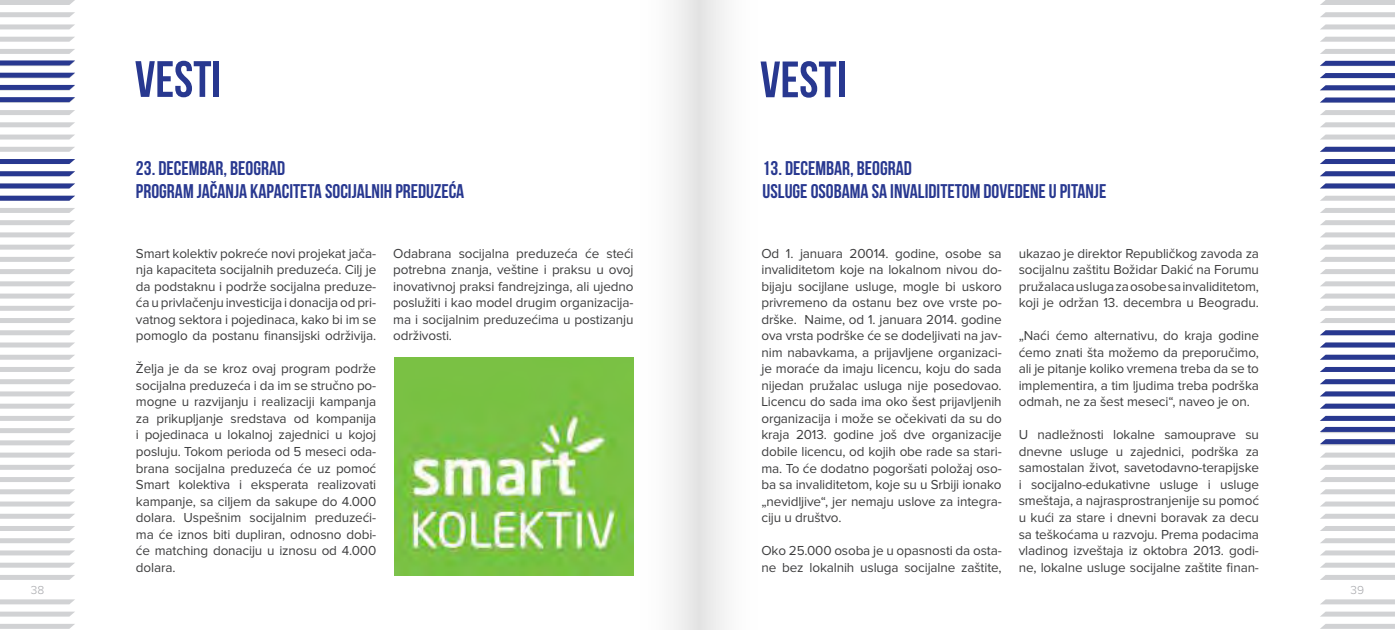
<style>
.page{position:relative;width:1395px;height:630px;background:#fff}
.page>*{position:absolute;margin:0;border:0;box-sizing:border-box;transform-origin:0 0}
.t1{font:51px "Bebas Neue";color:#283890}
.t2{font:19.8px/22.5px "Bebas Neue";color:#283890}
.t3{font:13.5px/16.5px "Proxima Nova";letter-spacing:-.01em;color:#3e3e3f;text-align:justify}
.t4{font:300 12px "Proxima Nova";color:#a4a5a9}
</style>
<div class="page">
<svg style="left:0;top:0;width:75px;height:5px"></svg>
<svg style="left:0;top:12px;width:75px;height:5px"></svg>
<svg style="left:0;top:24px;width:75px;height:5px"></svg>
<svg style="left:0;top:37px;width:75px;height:5px"></svg>
<svg style="left:0;top:49px;width:75px;height:5px"></svg>
<svg style="left:0;top:110px;width:75px;height:5px"></svg>
<svg style="left:0;top:122px;width:75px;height:5px"></svg>
<svg style="left:0;top:134px;width:75px;height:5px"></svg>
<svg style="left:0;top:147px;width:75px;height:5px"></svg>
<svg style="left:0;top:208px;width:75px;height:5px"></svg>
<svg style="left:0;top:220px;width:75px;height:5px"></svg>
<svg style="left:0;top:232px;width:75px;height:5px"></svg>
<svg style="left:0;top:244px;width:75px;height:5px"></svg>
<svg style="left:0;top:257px;width:75px;height:5px"></svg>
<svg style="left:0;top:269px;width:75px;height:5px"></svg>
<svg style="left:0;top:281px;width:75px;height:5px"></svg>
<svg style="left:0;top:293px;width:75px;height:5px"></svg>
<svg style="left:0;top:306px;width:75px;height:4px"></svg>
<svg style="left:0;top:318px;width:75px;height:5px"></svg>
<svg style="left:0;top:330px;width:75px;height:5px"></svg>
<svg style="left:0;top:342px;width:75px;height:5px"></svg>
<svg style="left:0;top:354px;width:75px;height:5px"></svg>
<svg style="left:0;top:367px;width:75px;height:5px"></svg>
<svg style="left:0;top:379px;width:75px;height:5px"></svg>
<svg style="left:0;top:391px;width:75px;height:5px"></svg>
<svg style="left:0;top:403px;width:75px;height:5px"></svg>
<svg style="left:0;top:416px;width:75px;height:4px"></svg>
<svg style="left:0;top:428px;width:75px;height:5px"></svg>
<svg style="left:0;top:440px;width:75px;height:5px"></svg>
<svg style="left:0;top:452px;width:75px;height:5px"></svg>
<svg style="left:0;top:465px;width:75px;height:4px"></svg>
<svg style="left:0;top:477px;width:75px;height:5px"></svg>
<svg style="left:0;top:489px;width:75px;height:5px"></svg>
<svg style="left:0;top:501px;width:75px;height:5px"></svg>
<svg style="left:0;top:513px;width:75px;height:5px"></svg>
<svg style="left:0;top:526px;width:75px;height:4px"></svg>
<svg style="left:0;top:538px;width:75px;height:5px"></svg>
<svg style="left:0;top:550px;width:75px;height:5px"></svg>
<svg style="left:0;top:562px;width:75px;height:5px"></svg>
<svg style="left:0;top:575px;width:75px;height:4px"></svg>
<svg style="left:0;top:599px;width:75px;height:5px"></svg>
<svg style="left:0;top:611px;width:75px;height:5px"></svg>
<svg style="left:0;top:624px;width:75px;height:4px"></svg>
<svg style="left:1320px;top:0;width:75px;height:5px"></svg>
<svg style="left:1320px;top:12px;width:75px;height:5px"></svg>
<svg style="left:1321px;top:24px;width:74px;height:5px"></svg>
<svg style="left:1320px;top:37px;width:75px;height:5px"></svg>
<svg style="left:1320px;top:49px;width:75px;height:5px"></svg>
<svg style="left:1320px;top:110px;width:75px;height:5px"></svg>
<svg style="left:1320px;top:122px;width:75px;height:5px"></svg>
<svg style="left:1321px;top:134px;width:74px;height:5px"></svg>
<svg style="left:1321px;top:196px;width:74px;height:4px"></svg>
<svg style="left:1320px;top:208px;width:75px;height:5px"></svg>
<svg style="left:1320px;top:220px;width:75px;height:5px"></svg>
<svg style="left:1321px;top:232px;width:74px;height:5px"></svg>
<svg style="left:1321px;top:244px;width:74px;height:5px"></svg>
<svg style="left:1320px;top:257px;width:75px;height:5px"></svg>
<svg style="left:1320px;top:269px;width:75px;height:5px"></svg>
<svg style="left:1320px;top:281px;width:75px;height:5px"></svg>
<svg style="left:1321px;top:293px;width:74px;height:5px"></svg>
<svg style="left:1321px;top:306px;width:74px;height:4px"></svg>
<svg style="left:1320px;top:318px;width:75px;height:5px"></svg>
<svg style="left:1321px;top:452px;width:74px;height:5px"></svg>
<svg style="left:1321px;top:465px;width:74px;height:4px"></svg>
<svg style="left:1320px;top:477px;width:75px;height:5px"></svg>
<svg style="left:1320px;top:489px;width:75px;height:5px"></svg>
<svg style="left:1321px;top:501px;width:74px;height:5px"></svg>
<svg style="left:1321px;top:513px;width:74px;height:5px"></svg>
<svg style="left:1321px;top:526px;width:74px;height:4px"></svg>
<svg style="left:1320px;top:538px;width:75px;height:5px"></svg>
<svg style="left:1321px;top:550px;width:74px;height:5px"></svg>
<svg style="left:1321px;top:562px;width:74px;height:5px"></svg>
<svg style="left:1321px;top:575px;width:74px;height:4px"></svg>
<svg style="left:1321px;top:599px;width:74px;height:5px"></svg>
<svg style="left:1321px;top:611px;width:74px;height:5px"></svg>
<svg style="left:1321px;top:624px;width:74px;height:4px"></svg>
<svg style="left:0;top:60px;width:75px;height:6px"></svg>
<svg style="left:0;top:73px;width:75px;height:5px"></svg>
<svg style="left:0;top:85px;width:75px;height:6px"></svg>
<svg style="left:0;top:97px;width:75px;height:6px"></svg>
<svg style="left:1320px;top:330px;width:75px;height:5px"></svg>
<svg style="left:1320px;top:342px;width:75px;height:5px"></svg>
<svg style="left:1321px;top:354px;width:74px;height:5px"></svg>
<svg style="left:1320px;top:367px;width:75px;height:5px"></svg>
<svg style="left:1320px;top:379px;width:75px;height:5px"></svg>
<svg style="left:1320px;top:391px;width:75px;height:5px"></svg>
<svg style="left:1320px;top:403px;width:75px;height:5px"></svg>
<svg style="left:1321px;top:415px;width:74px;height:5px"></svg>
<svg style="left:1320px;top:426px;width:75px;height:7px"></svg>
<svg style="left:1320px;top:439px;width:75px;height:6px"></svg>
<img style="left:394px;top:357px;width:240px;height:218px">
<svg style="left:1320px;top:61px;width:75px;height:5px"></svg>
<svg style="left:1320px;top:73px;width:75px;height:5px"></svg>
<svg style="left:1320px;top:85px;width:75px;height:6px"></svg>
<svg style="left:1320px;top:97px;width:75px;height:6px"></svg>
<svg style="left:1320px;top:147px;width:75px;height:5px"></svg>
<svg style="left:1320px;top:159px;width:75px;height:5px"></svg>
<svg style="left:1320px;top:171px;width:75px;height:5px"></svg>
<svg style="left:1320px;top:183px;width:75px;height:5px"></svg>
<svg style="left:0;top:159px;width:75px;height:5px"></svg>
<svg style="left:0;top:171px;width:75px;height:5px"></svg>
<svg style="left:0;top:183px;width:75px;height:5px"></svg>
<svg style="left:0;top:196px;width:75px;height:4px"></svg>
<h1 class="t1" style="left:135px;top:51px;width:88px">VESTI</h1>
<h1 class="t1" style="left:760px;top:51px;width:88px">VESTI</h1>
<h2 class="t2" style="left:136px;top:157px;width:330px">23. DECEMBAR, BEOGRAD<br>PROGRAM JAČANJA KAPACITETA SOCIJALNIH PREDUZEĆA</h2>
<h2 class="t2" style="left:762px;top:157px;width:345px">13. DECEMBAR, BEOGRAD<br>USLUGE OSOBAMA SA INVALIDITETOM DOVEDENE U PITANJE</h2>
<p class="t3" style="left:136px;top:245px;width:242px">Smart kolektiv pokreće novi projekat jača&shy;nja kapaciteta socijalnih preduzeća. Cilj je da podstaknu i podrže socijalna preduze&shy;ća u privlačenju investicija i donacija od pri&shy;vatnog sektora i pojedinaca, kako bi im se pomoglo da postanu finansijski održivija.</p>
<p class="t3" style="left:136px;top:361px;width:242px">Želja je da se kroz ovaj program podrže socijalna preduzeća i da im se stručno po&shy;mogne u razvijanju i realizaciji kampanja za prikupljanje sredstava od kompanija i pojedinaca u lokalnoj zajednici u kojoj posluju. Tokom perioda od 5 meseci oda&shy;brana socijalna preduzeća će uz pomoć Smart kolektiva i eksperata realizovati kampanje, sa ciljem da sakupe do 4.000 dolara. Uspešnim socijalnim preduzeći&shy;ma će iznos biti dupliran, odnosno dobi&shy;će matching donaciju u iznosu od 4.000 dolara.</p>
<p class="t3" style="left:393px;top:245px;width:242px">Odabrana socijalna preduzeća će steći potrebna znanja, veštine i praksu u ovoj inovativnoj praksi fandrejzinga, ali ujedno poslužiti i kao model drugim organizacija&shy;ma i socijalnim preduzećima u postizanju održivosti.</p>
<p class="t3" style="left:761px;top:245px;width:242px">Od 1. januara 20014. godine, osobe sa invaliditetom koje na lokalnom nivou do&shy;bijaju socijlane usluge, mogle bi uskoro privremeno da ostanu bez ove vrste po&shy;drške. Naime, od 1. januara 2014. godine ova vrsta podrške će se dodeljivati na jav&shy;nim nabavkama, a prijavljene organizaci&shy;je moraće da imaju licencu, koju do sada nijedan pružalac usluga nije posedovao.<br>Licencu do sada ima oko šest prijavljenih organizacija i može se očekivati da su do kraja 2013. godine još dve organizacije dobile licencu, od kojih obe rade sa stari&shy;ma. To će dodatno pogoršati položaj oso&shy;ba sa invaliditetom, koje su u Srbiji ionako „nevidljive“, jer nemaju uslove za integra&shy;ciju u društvo.</p>
<p class="t3" style="left:761px;top:542px;width:242px">Oko 25.000 osoba je u opasnosti da osta&shy;ne bez lokalnih usluga socijalne zaštite,</p>
<p class="t3" style="left:1018px;top:245px;width:242px">ukazao je direktor Republičkog zavoda za socijalnu zaštitu Božidar Dakić na Forumu pružalaca usluga za osobe sa invaliditetom, koji je održan 13. decembra u Beogradu.</p>
<p class="t3" style="left:1018px;top:328px;width:242px">„Naći ćemo alternativu, do kraja godine ćemo znati šta možemo da preporučimo, ali je pitanje koliko vremena treba da se to implementira, a tim ljudima treba podrška odmah, ne za šest meseci“, naveo je on.</p>
<p class="t3" style="left:1018px;top:427px;width:242px">U nadležnosti lokalne samouprave su dnevne usluge u zajednici, podrška za samostalan život, savetodavno-terapijske i socijalno-edukativne usluge i usluge smeštaja, a najrasprostranjenije su pomoć u kući za stare i dnevni boravak za decu sa teškoćama u razvoju. Prema podacima vladinog izveštaja iz oktobra 2013. godi&shy;ne, lokalne usluge socijalne zaštite finan-</p>
<p class="t4" style="left:31px;top:584px;width:15px">38</p>
<p class="t4" style="left:1350px;top:584px;width:15px">39</p>
</div>
